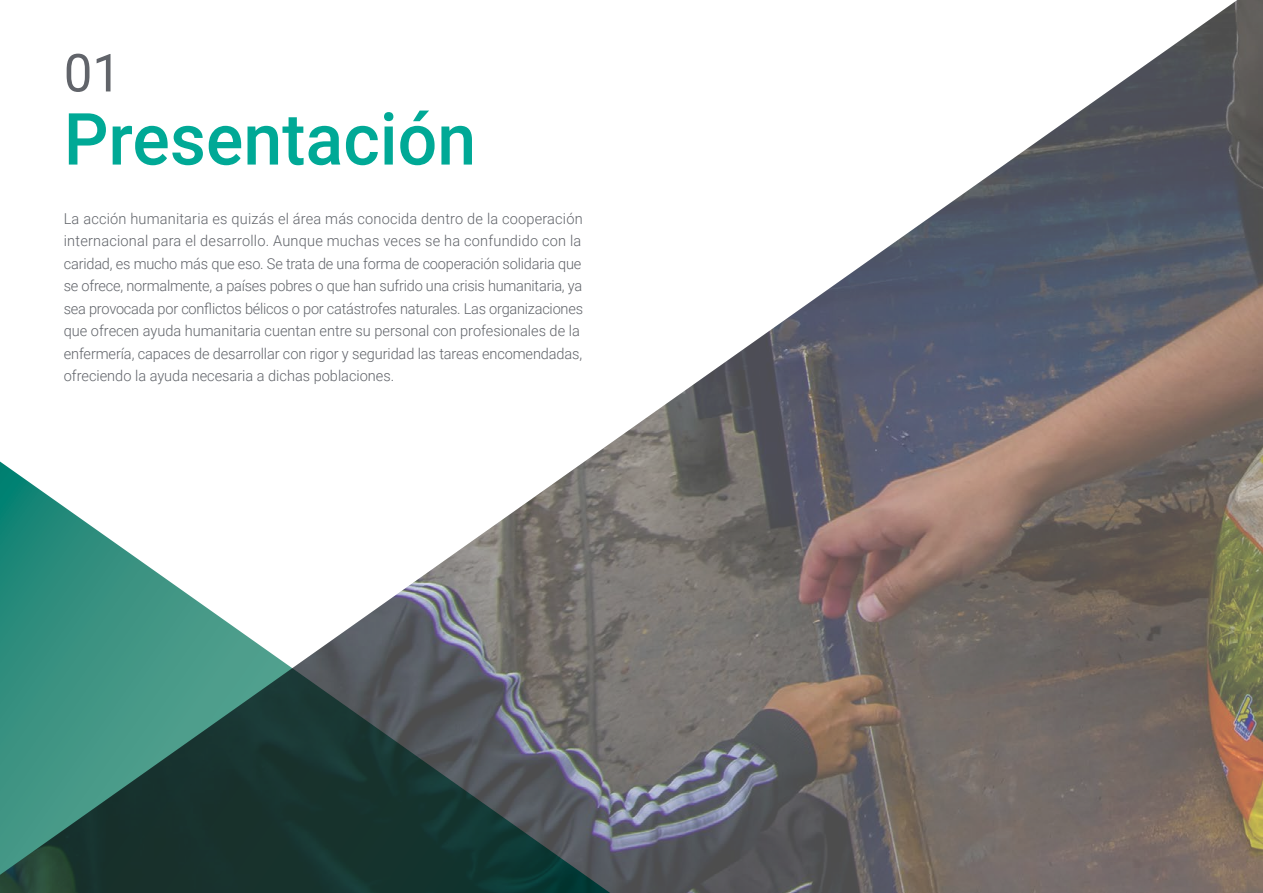
<style>
.page{position:relative;width:1263px;height:893px;background:#fff}
.page>*{position:absolute;margin:0;border:0;box-sizing:border-box;transform-origin:0 0}
.t1{font:500 72px "Roboto";color:#00a996}
.t2{font:52.5px "Roboto";color:#61646a}
.t3{font:300 15px/22.5px "Roboto";letter-spacing:-.005em;color:#61646a}
</style>
<div class="page">
<img style="left:606px;top:0;width:657px;height:893px">
<svg style="left:0;top:446px;width:640px;height:447px"></svg>
<h2 class="t2" style="left:64px;top:36px;width:59px">01</h2>
<h1 class="t1" style="left:64px;top:89px;width:414px">Presentación</h1>
<p class="t3" style="left:64px;top:207px;width:521px">La acción humanitaria es quizás el área más conocida dentro de la cooperación internacional para el desarrollo. Aunque muchas veces se ha confundido con la caridad, es mucho más que eso. Se trata de una forma de cooperación solidaria que se ofrece, normalmente, a países pobres o que han sufrido una crisis humanitaria, ya sea provocada por conflictos bélicos o por catástrofes naturales. Las organizaciones que ofrecen ayuda humanitaria cuentan entre su personal con profesionales de la enfermería, capaces de desarrollar con rigor y seguridad las tareas encomendadas, ofreciendo la ayuda necesaria a dichas poblaciones.</p>
</div>
